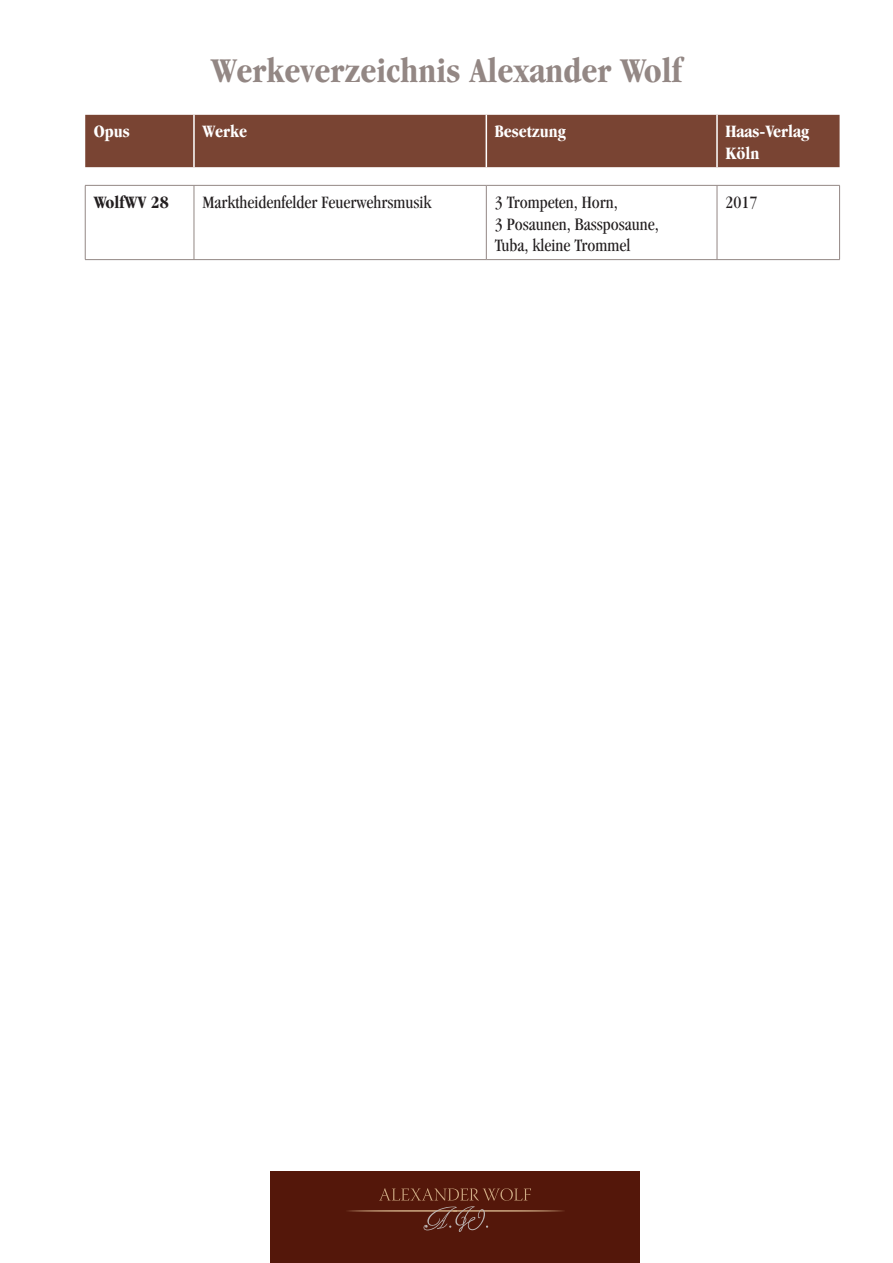
<style>
.page{position:relative;width:893px;height:1263px;background:#fff}
.page>*{position:absolute;margin:0;border:0;box-sizing:border-box;transform-origin:0 0}
.t1{font:700 condensed 36px "Garamond LT";color:#938784}
.t2{font:condensed 18px "Garamond LT";color:#231f20}
.t3{font:700 condensed 18px/21.6px "Garamond LT";color:#fff}
.t4{font:700 condensed 18px "Garamond LT";color:#231f20}
</style>
<div class="page">
<div style="left:85px;top:115px;width:755px;height:52px;background:#794433"></div>
<hr style="left:193px;top:115px;width:2px;height:52px;background:#fff">
<hr style="left:486px;top:115px;width:1px;height:52px;background:#fff">
<hr style="left:716px;top:115px;width:2px;height:52px;background:#fff">
<hr style="left:85px;top:185px;width:109px;height:1px;background:#938784">
<hr style="left:85px;top:186px;width:1px;height:73px;background:#938784">
<hr style="left:194px;top:185px;width:292px;height:1px;background:#938784">
<hr style="left:194px;top:186px;width:1px;height:73px;background:#938784">
<hr style="left:486px;top:185px;width:231px;height:1px;background:#938784">
<hr style="left:486px;top:186px;width:1px;height:73px;background:#938784">
<hr style="left:717px;top:185px;width:123px;height:1px;background:#938784">
<hr style="left:717px;top:186px;width:1px;height:73px;background:#938784">
<hr style="left:839px;top:186px;width:1px;height:73px;background:#938784">
<hr style="left:85px;top:259px;width:109px;height:1px;background:#938784">
<hr style="left:194px;top:259px;width:292px;height:1px;background:#938784">
<hr style="left:486px;top:259px;width:231px;height:1px;background:#938784">
<hr style="left:717px;top:259px;width:123px;height:1px;background:#938784">
<div style="left:270px;top:1172px;width:370px;height:91px;background:#54170a"></div>
<hr style="left:453px;top:1210px;width:112px;height:2px;background:#d0ac85">
<hr style="left:345px;top:1210px;width:112px;height:2px;background:#d0ac85">
<svg style="left:379px;top:1188px;width:152px;height:44px"></svg>
<p class="t1" style="left:211px;top:50px;width:472px">Werkeverzeichnis Alexander Wolf</p>
<p class="t3" style="left:94px;top:120px;width:37px">Opus</p>
<p class="t3" style="left:202px;top:120px;width:46px">Werke</p>
<p class="t3" style="left:495px;top:120px;width:72px">Besetzung</p>
<p class="t3" style="left:725px;top:120px;width:85px">Haas-Verlag<br>Köln</p>
<p class="t4" style="left:94px;top:192px;width:77px">WolfWV 28</p>
<p class="t2" style="left:202px;top:192px;width:230px">Marktheidenfelder Feuerwehrsmusik</p>
<p class="t2" style="left:495px;top:192px;width:124px">3 Trompeten, Horn,</p>
<p class="t2" style="left:495px;top:214px;width:165px">3 Posaunen, Bassposaune,</p>
<p class="t2" style="left:495px;top:235px;width:137px">Tuba, kleine Trommel</p>
<p class="t2" style="left:725px;top:192px;width:33px">2017</p>
</div>
